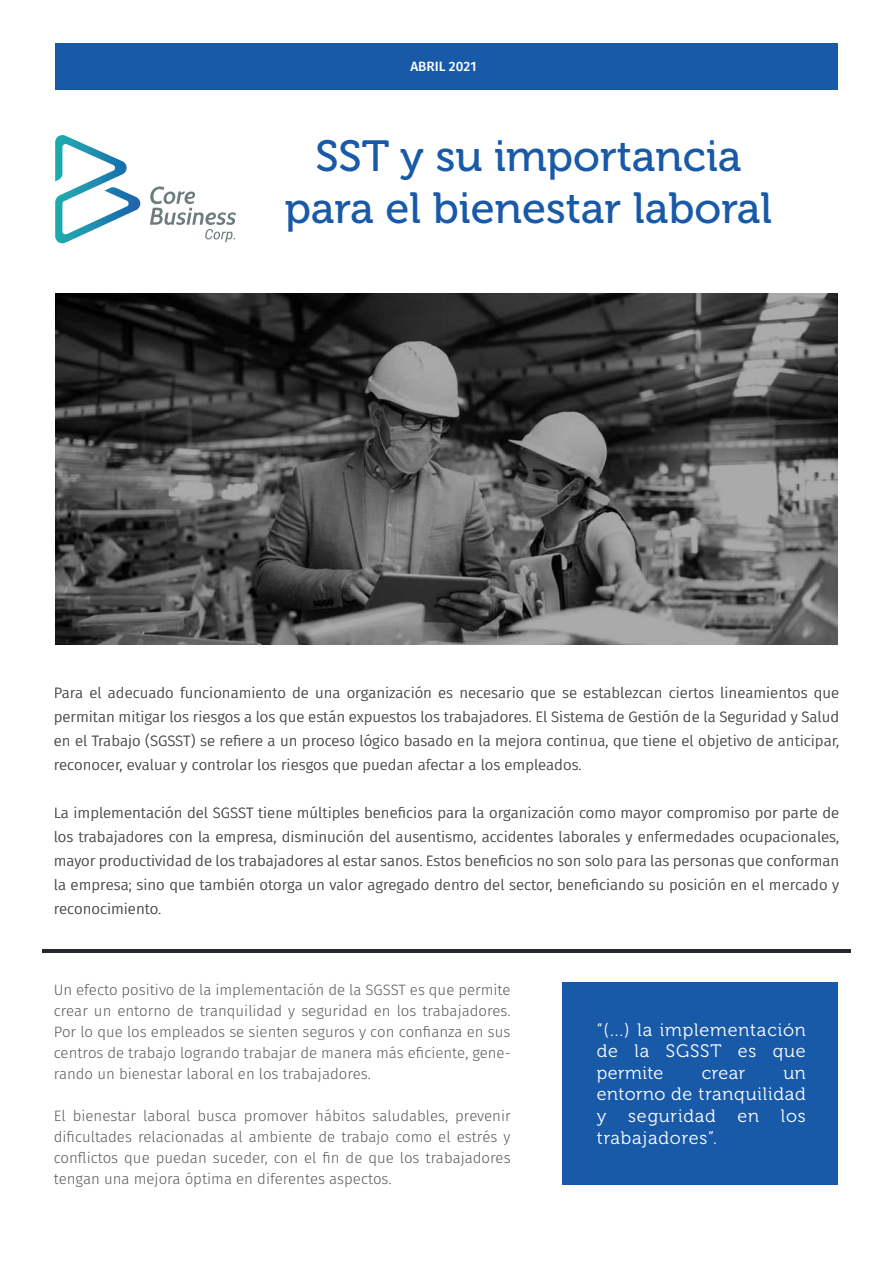
<style>
.page{position:relative;width:893px;height:1263px;background:#fff}
.page>*{position:absolute;margin:0;border:0;box-sizing:border-box;transform-origin:0 0}
.t1{font:43.5px/52.2px "Museo 500";color:#1859a8;text-align:center}
.t2{font:18px/21.6px "Museo 300";letter-spacing:.045em;color:#fff;text-align:justify}
.t3{font:300 15px/24px "Fira Sans";color:#575a5b;text-align:justify}
.t4{font:500 13.5px "Fira Sans";color:#fff}
</style>
<div class="page">
<div style="left:55px;top:43px;width:783px;height:46px;background:#1859a8"></div>
<svg style="left:55px;top:135px;width:85px;height:108px"></svg>
<svg style="left:150px;top:186px;width:86px;height:56px"></svg>
<hr style="left:42px;top:949px;width:809px;height:3px;background:#262830">
<div style="left:562px;top:983px;width:276px;height:201px;background:#1859a8"></div>
<img style="left:56px;top:294px;width:782px;height:351px">
<p class="t4" style="left:410px;top:55px;width:68px">ABRIL 2021</p>
<h1 class="t1" style="left:285px;top:130px;width:489px">SST y su importancia para el bienestar laboral</h1>
<p class="t3" style="left:54px;top:680px;width:787px">Para el adecuado funcionamiento de una organización es necesario que se establezcan ciertos lineamientos que permitan mitigar los riesgos a los que están expuestos los trabajadores. El Sistema de Gestión de la Seguridad y Salud en el Trabajo (SGSST) se refiere a un proceso lógico basado en la mejora continua, que tiene el objetivo de anticipar, reconocer, evaluar y controlar los riesgos que puedan afectar a los empleados.</p>
<p class="t3" style="left:54px;top:800px;width:787px">La implementación del SGSST tiene múltiples beneficios para la organización como mayor compromiso por parte de los trabajadores con la empresa, disminución del ausentismo, accidentes laborales y enfermedades ocupacionales, mayor productividad de los trabajadores al estar sanos. Estos beneficios no son solo para las personas que conforman la empresa; sino que también otorga un valor agregado dentro del sector, beneficiando su posición en el mercado y reconocimiento.</p>
<p class="t3" style="left:54px;top:979px;width:458px;line-height:21px">Un efecto positivo de la implementación de la SGSST es que permite crear un entorno de tranquilidad y seguridad en los trabajadores.<br>Por lo que los empleados se sienten seguros y con confianza en sus centros de trabajo logrando trabajar de manera más eficiente, gene&shy;rando un bienestar laboral en los trabajadores.</p>
<p class="t3" style="left:54px;top:1105px;width:458px;line-height:21px">El bienestar laboral busca promover hábitos saludables, prevenir dificultades relacionadas al ambiente de trabajo como el estrés y conflictos que puedan suceder, con el fin de que los trabajadores tengan una mejora óptima en diferentes aspectos.</p>
<p class="t2" style="left:597px;top:1019px;width:211px">“(...) la implementación de la SGSST es que permite</p>
<p class="t2" style="left:597px;top:1062px;width:210px;text-indent:187px">un entorno de tranquilidad y seguridad en los trabajadores”.</p>
<p class="t2" style="left:702px;top:1062px;width:45px">crear</p>
</div>
